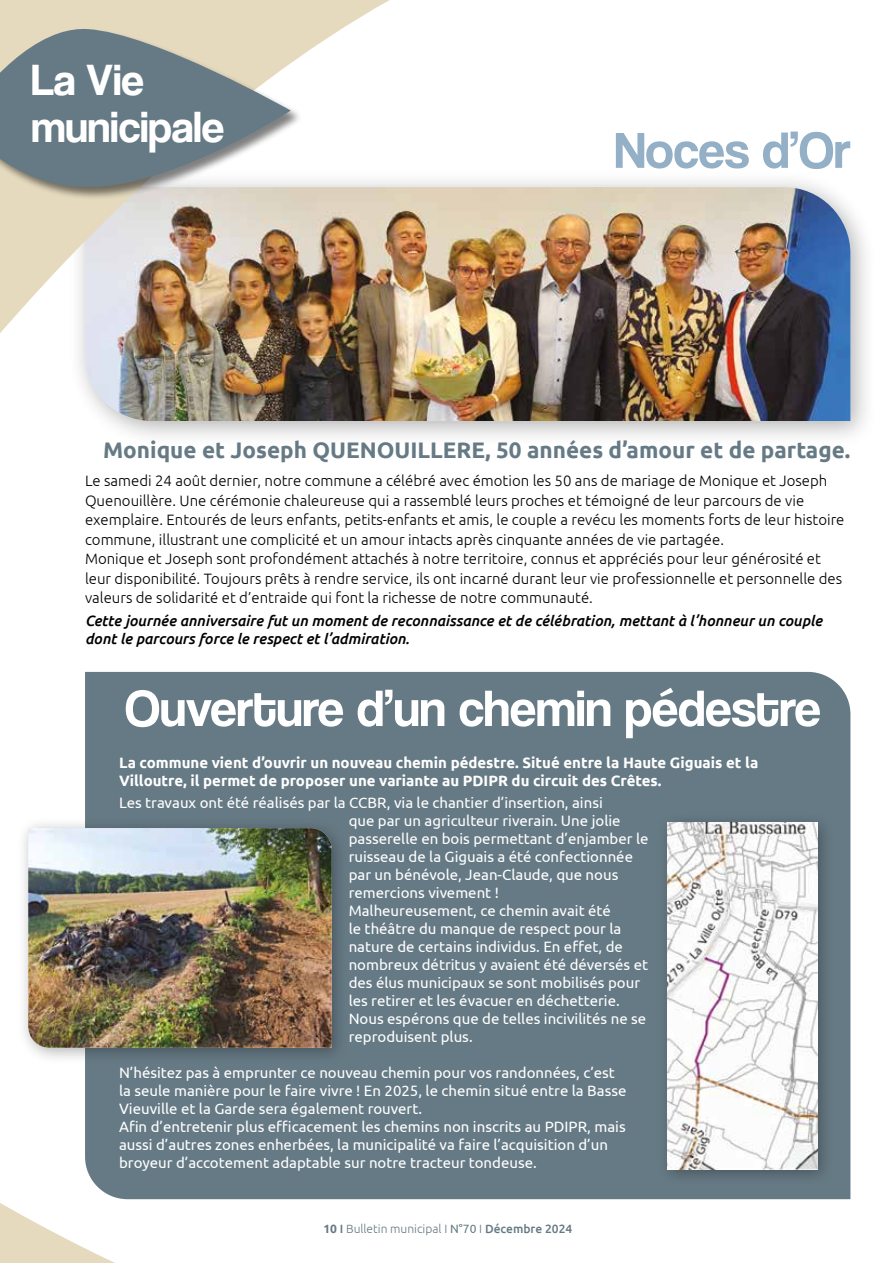
<style>
.page{position:relative;width:893px;height:1263px;background:#fff}
.page>*{position:absolute;margin:0;border:0;box-sizing:border-box;transform-origin:0 0}
.t1{font:52.5px "Coolvetica Rg";color:#fff}
.t2{font:52.5px "Coolvetica Rg";color:#94b0c7}
.t3{font:45px/47.2px "Coolvetica Rg";color:#fff}
.t4{font:700 22.5px "Ubuntu";color:#667a85}
.t5{font:15px/18px "Ubuntu";color:#fff}
.t6{font:300 15px/19.5px "Ubuntu";color:#000}
.t7{font:700 15px/18px "Ubuntu";color:#fff}
.t8{font:italic 500 15px/18px "Ubuntu";color:#000}
.t9{font:300 12px "Ubuntu";color:#667a85}
.s1{font-weight:700}
.s2{font-weight:500}
.s3{font-weight:400}
</style>
<div class="page">
<img style="left:0;top:0;width:867px;height:1263px">
<div style="left:0;top:28px;width:303px;height:172px;background:#000;opacity:.5"></div>
<svg style="left:0;top:29px;width:291px;height:162px;background:#8e999b"></svg>
<div style="left:85px;top:672px;width:765px;height:527px;background:#667a85"></div>
<div style="left:17px;top:817px;width:332px;height:248px;background:#000;opacity:.3"></div>
<img style="left:28px;top:828px;width:304px;height:220px">
<div style="left:656px;top:811px;width:179px;height:376px;background:#000;opacity:.3"></div>
<img style="left:668px;top:823px;width:150px;height:347px">
<h2 class="t3" style="left:32px;top:56px;width:194px">La Vie municipale</h2>
<h1 class="t2" style="left:615px;top:119px;width:237px">Noces d’Or</h1>
<h3 class="t4" style="left:103px;top:437px;width:749px">Monique et Joseph QUENOUILLERE, 50 années d’amour et de partage.</h3>
<p class="t6" style="left:85px;top:471px;width:761px">Le samedi 24 août dernier, notre commune a célébré avec émotion les 50 ans de mariage de Monique et Joseph Quenouillère. Une cérémonie chaleureuse qui a rassemblé leurs proches et témoigné de leur parcours de vie exemplaire. Entourés de leurs enfants, petits-enfants et amis, le couple a revécu les moments forts de leur histoire commune, illustrant une complicité et un amour intacts après cinquante années de vie partagée.<br>Monique et Joseph sont profondément attachés à notre territoire, connus et appréciés pour leur générosité et leur disponibilité. Toujours prêts à rendre service, ils ont incarné durant leur vie professionnelle et personnelle des valeurs de solidarité et d’entraide qui font la richesse de notre communauté.</p>
<p class="t8" style="left:85px;top:611px;width:739px">Cette journée anniversaire fut un moment de reconnaissance et de célébration, mettant à l’honneur un couple dont le parcours force le respect et l’admiration.</p>
<h1 class="t1" style="left:125px;top:678px;width:697px">Ouverture d’un chemin pédestre</h1>
<p class="t7" style="left:119px;top:753px;width:641px">La commune vient d’ouvrir un nouveau chemin pédestre. Situé entre la Haute Giguais et la<br>Villoutre, il permet de proposer une variante au PDIPR du circuit des Crêtes.</p>
<p class="t5" style="left:349px;top:793px;width:301px;text-indent:-230px">Les travaux ont été réalisés par la CCBR, via le chantier d’insertion, ainsi<br>que par un agriculteur riverain. Une jolie passerelle en bois permettant d’enjamber le ruisseau de la Giguais a été confectionnée par un bénévole, Jean-Claude, que nous remercions vivement !<br>Malheureusement, ce chemin avait été<br>le théâtre du manque de respect pour la nature de certains individus. En effet, de nombreux détritus y avaient été déversés et des élus municipaux se sont mobilisés pour les retirer et les évacuer en déchetterie.<br>Nous espérons que de telles incivilités ne se reproduisent plus.</p>
<p class="t5" style="left:119px;top:1063px;width:509px">N’hésitez pas à emprunter ce nouveau chemin pour vos randonnées, c’est la seule manière pour le faire vivre ! En 2025, le chemin situé entre la Basse Vieuville et la Garde sera également rouvert.<br>Afin d’entretenir plus efficacement les chemins non inscrits au PDIPR, mais aussi d’autres zones enherbées, la municipalité va faire l’acquisition d’un broyeur d’accotement adaptable sur notre tracteur tondeuse.</p>
<p class="t9" style="left:323px;top:1221px;width:251px"><span class="s1">10</span> <span class="s2">I</span> Bulletin municipal I <span class="s3">N°70</span> I <span class="s2">Décembre 2024</span></p>
</div>
